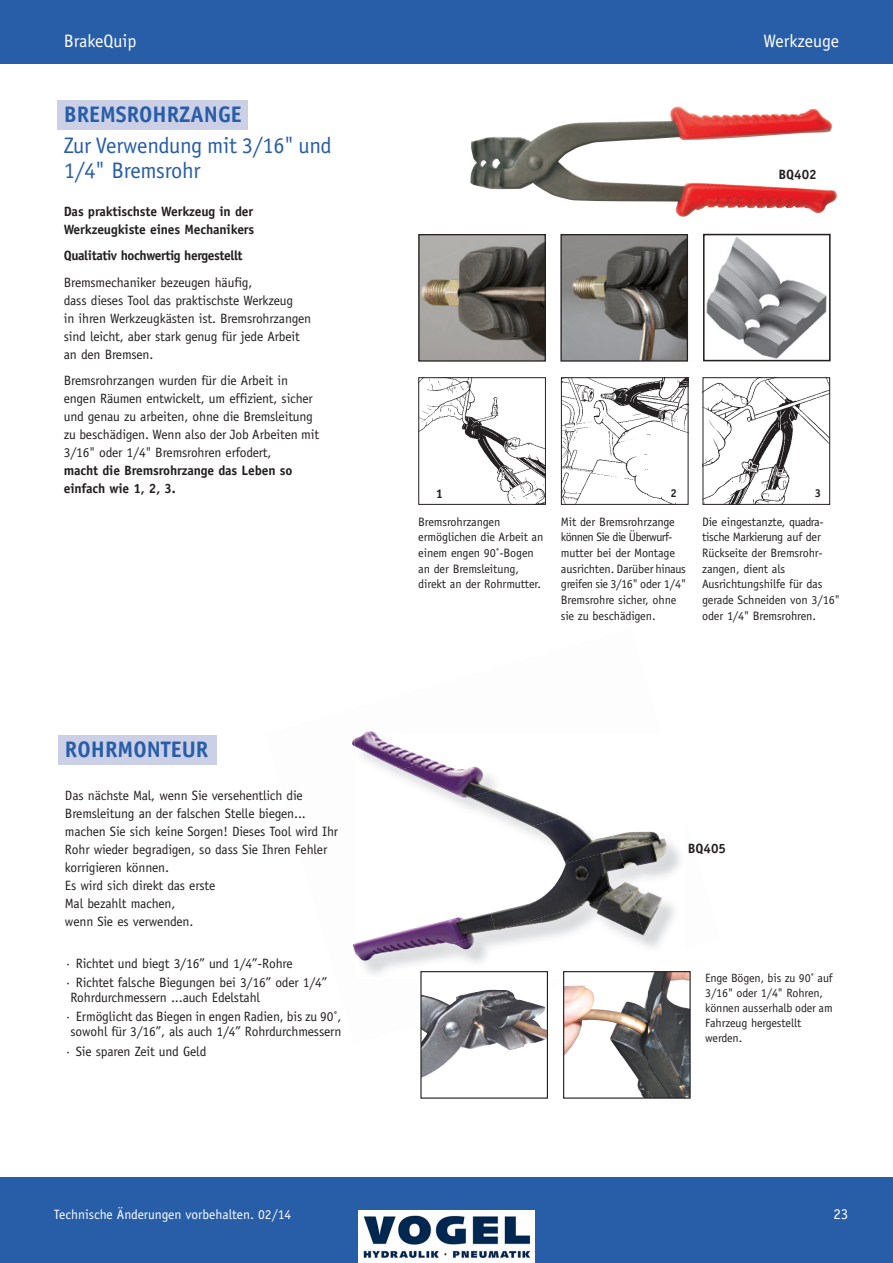
<style>
.page{position:relative;width:893px;height:1263px;background:#fff}
.page>*{position:absolute;margin:0;border:0;box-sizing:border-box;transform-origin:0 0}
.t1{font:22.5px/25.5px "Officina Sans";letter-spacing:-.01em;color:#285da8}
.t2{font:700 22.5px "Officina Sans";color:#285da8}
.t3{font:18px "Officina Sans";color:#fff}
.t4{font:15px "Officina Sans";color:#fff}
.t5{font:13.5px/18px "Officina Sans";letter-spacing:-.01em;color:#231f20}
.t6{font:700 13.5px/18px "Officina Sans";letter-spacing:-.01em;color:#231f20}
.t7{font:13.5px "Officina Sans";color:#fff}
.t8{font:700 13.5px "Officina Sans";letter-spacing:-.03em;color:#231f20}
.t9{font:700 12.75px "Officina Sans";color:#231f20}
.t10{font:12.15px/15.6px "Officina Sans";letter-spacing:-.01em;color:#231f20}
.t11{font:12px/15px "Officina Sans";letter-spacing:-.01em;color:#231f20}
.t12{font:700 11.4px "Officina Sans";color:#231f20}
</style>
<div class="page">
<div style="left:57px;top:100px;width:191px;height:30px;background:#cbd0e7"></div>
<div style="left:59px;top:735px;width:158px;height:30px;background:#cbd0e7"></div>
<div style="left:0;top:0;width:893px;height:64px;background:#285da8"></div>
<div style="left:0;top:1178px;width:893px;height:85px;background:#285da8"></div>
<img style="left:420px;top:379px;width:124px;height:124px">
<div style="left:418px;top:377px;width:128px;height:128px;border:1px solid #231f20"></div>
<img style="left:563px;top:379px;width:123px;height:124px">
<div style="left:561px;top:377px;width:127px;height:128px;border:1px solid #231f20"></div>
<img style="left:704px;top:379px;width:124px;height:124px">
<div style="left:702px;top:377px;width:128px;height:128px;border:1px solid #231f20"></div>
<img style="left:470px;top:106px;width:368px;height:111px">
<img style="left:706px;top:237px;width:121px;height:121px">
<div style="left:703px;top:234px;width:128px;height:127px;border:2px solid #231f20"></div>
<img style="left:562px;top:236px;width:124px;height:124px">
<div style="left:560px;top:234px;width:128px;height:128px;border:1px solid #231f20"></div>
<img style="left:420px;top:236px;width:124px;height:124px">
<div style="left:418px;top:234px;width:128px;height:128px;border:1px solid #231f20"></div>
<img style="left:352px;top:731px;width:24px;height:15px">
<svg style="left:353px;top:943px;width:2px;height:8px"></svg>
<img style="left:355px;top:733px;width:77px;height:37px">
<img style="left:401px;top:760px;width:94px;height:38px">
<img style="left:467px;top:790px;width:97px;height:36px">
<img style="left:531px;top:817px;width:128px;height:31px">
<img style="left:355px;top:913px;width:137px;height:48px">
<img style="left:490px;top:848px;width:129px;height:70px">
<img style="left:619px;top:837px;width:48px;height:98px">
<img style="left:450px;top:918px;width:92px;height:31px">
<img style="left:541px;top:892px;width:103px;height:43px">
<img style="left:565px;top:985px;width:83px;height:71px">
<img style="left:648px;top:973px;width:41px;height:124px">
<img style="left:622px;top:1056px;width:26px;height:41px">
<div style="left:563px;top:971px;width:128px;height:128px;border:1px solid #231f20"></div>
<img style="left:422px;top:990px;width:124px;height:88px">
<div style="left:420px;top:971px;width:128px;height:128px;border:1px solid #231f20"></div>
<img style="left:359px;top:1211px;width:175px;height:52px">
<h2 class="t3" style="left:64px;top:31px;width:74px">BrakeQuip</h2>
<h2 class="t3" style="left:763px;top:31px;width:77px">Werkzeuge</h2>
<h1 class="t2" style="left:64px;top:100px;width:179px">BremSrohrzange</h1>
<h1 class="t1" style="left:64px;top:133px;width:269px">Zur Verwendung mit 3/16" und<br>1/4" Bremsrohr</h1>
<p class="t6" style="left:64px;top:202px;width:192px">Das praktischste Werkzeug in der<br>Werkzeugkiste eines mechanikers</p>
<p class="t8" style="left:64px;top:247px;width:180px">Qualitativ hochwertig hergestellt</p>
<p class="t5" style="left:64px;top:273px;width:249px">Bremsmechaniker bezeugen häufig,<br>dass dieses Tool das praktischste Werkzeug<br>in ihren Werkzeugkästen ist. Bremsrohrzangen sind leicht, aber stark genug für jede Arbeit an den Bremsen.</p>
<p class="t5" style="left:64px;top:372px;width:257px">Bremsrohrzangen wurden für die Arbeit in engen Räumen entwickelt, um effizient, sicher und genau zu arbeiten, ohne die Bremsleitung zu beschädigen. Wenn also der Job Arbeiten mit 3/16" oder 1/4" Bremsrohren erfodert,</p>
<p class="t6" style="left:64px;top:461px;width:230px">macht die Bremsrohrzange das Leben so einfach wie 1, 2, 3.</p>
<h1 class="t2" style="left:65px;top:735px;width:145px">rohrmonteur</h1>
<p class="t5" style="left:65px;top:787px;width:275px">Das nächste Mal, wenn Sie versehentlich die Bremsleitung an der falschen Stelle biegen... machen Sie sich keine Sorgen! Dieses Tool wird Ihr Rohr wieder begradigen, so dass Sie Ihren Fehler korrigieren können.<br>Es wird sich direkt das erste<br>Mal bezahlt machen,<br>wenn Sie es verwenden.</p>
<p class="t5" style="left:65px;top:954px;width:264px;line-height:19.2px">· Richtet und biegt 3/16” und 1/4”-Rohre<br>· Richtet falsche Biegungen bei 3/16” oder 1/4”</p>
<p class="t5" style="left:65px;top:988px;width:278px;line-height:19.2px;text-indent:5px">Rohrdurchmessern ...auch Edelstahl<br>· Ermöglicht das Biegen in engen Radien, bis zu 90˚,</p>
<p class="t5" style="left:65px;top:1022px;width:278px;line-height:19.2px;text-indent:5px">sowohl für 3/16”, als auch 1/4” Rohrdurchmessern · Sie sparen Zeit und Geld</p>
<p class="t6" style="left:778px;top:165px;width:40px">BQ402</p>
<p class="t9" style="left:436px;top:486px;width:9px">1</p>
<p class="t10" style="left:418px;top:514px;width:127px">Bremsrohrzangen ermöglichen die Arbeit an einem engen 90˚-Bogen an der Bremsleitung, direkt an der Rohrmutter.</p>
<p class="t12" style="left:670px;top:486px;width:8px">2</p>
<p class="t10" style="left:561px;top:514px;width:127px">Mit der Bremsrohrzange können Sie die Überwurf&shy;mutter bei der Montage ausrichten. Darüber hinaus greifen sie 3/16" oder 1/4"<br>Bremsrohre sicher, ohne sie zu beschädigen.</p>
<p class="t12" style="left:815px;top:486px;width:8px">3</p>
<p class="t10" style="left:702px;top:514px;width:139px">Die eingestanzte, quadra&shy;tische Markierung auf der<br>Rückseite der Bremsrohr&shy;zangen, dient als<br>Ausrichtungshilfe für das gerade Schneiden von 3/16" oder 1/4" Bremsrohren.</p>
<p class="t6" style="left:688px;top:840px;width:40px">BQ405</p>
<p class="t11" style="left:705px;top:970px;width:129px">Enge Bögen, bis zu 90˚ auf<br>3/16" oder 1/4" Rohren, können ausserhalb oder am<br>Fahrzeug hergestellt werden.</p>
<p class="t7" style="left:54px;top:1206px;width:239px">Technische Änderungen vorbehalten. 02/14</p>
<p class="t4" style="left:833px;top:1205px;width:16px">23</p>
</div>
